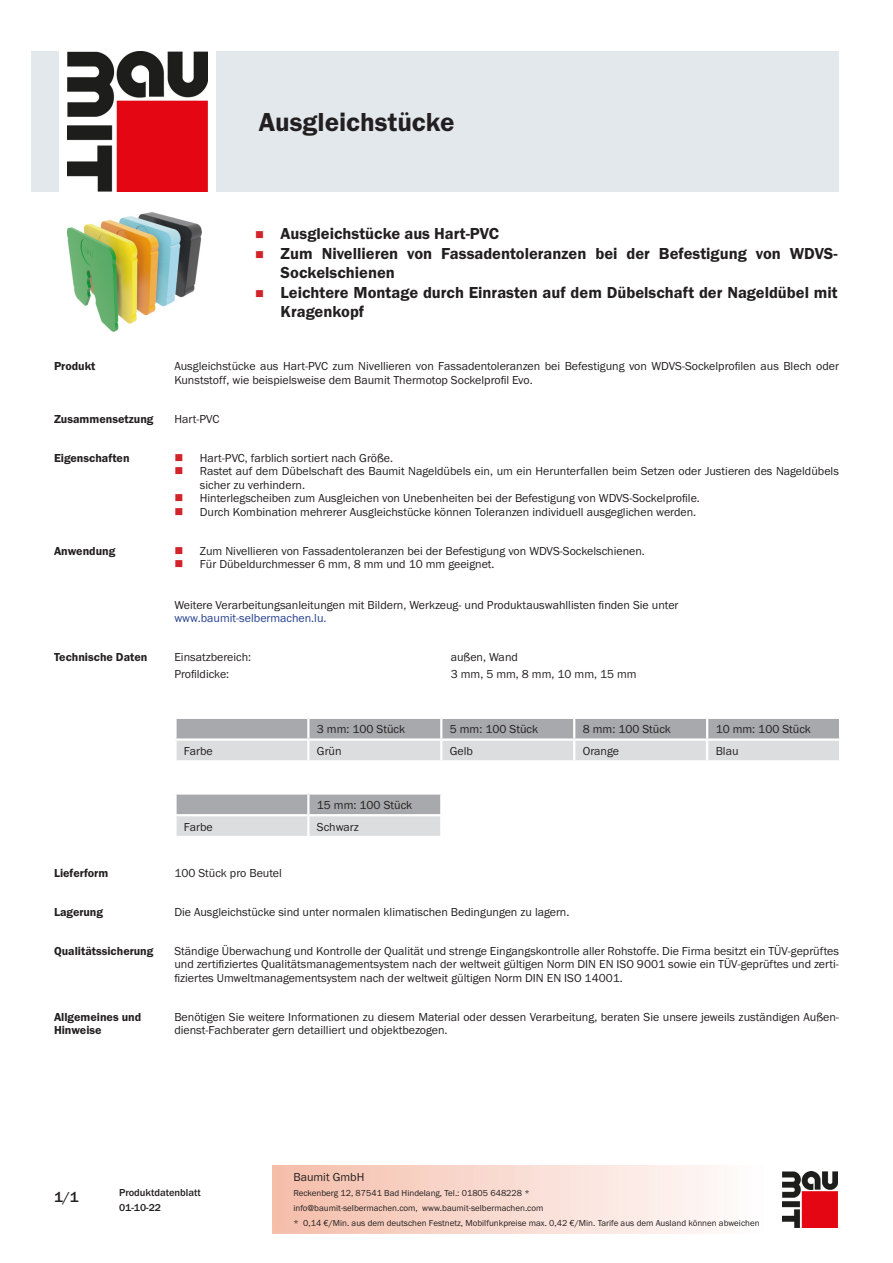
<style>
.page{position:relative;width:893px;height:1263px;background:#fff}
.page>*{position:absolute;margin:0;border:0;box-sizing:border-box;transform-origin:0 0}
.PDS_Produktname{font:27px "BM Franklin Gothic URW Dem";color:#231f20}
.t1{font:16.5px/19.5px "BM Franklin Gothic URW Dem";color:#231f20}
.t2{font:500 15px "BM Franklin Gothic URW";color:#231f20}
.PDS_Standard{font:12px/13.5px "BM Franklin Gothic URW Boo";color:#231f20}
.PDS_Standard_linksbü{font:12px "BM Franklin Gothic URW Boo";color:#231f20}
.PDS_Header{font:12px/13.5px "BM Franklin Gothic URW Dem";color:#231f20}
.PDS_Standard-2{font:12px "BM Franklin Gothic URW Boo";color:#253f8e}
.t3{font:500 10.5px/15px "BM Franklin Gothic URW";color:#231f20}
.t4{font:9px/15px "BM Franklin Gothic URW Boo";color:#231f20}
</style>
<div class="page">
<img style="left:782px;top:1171px;width:56px;height:56px">
<div style="left:32px;top:51px;width:27px;height:140px;background:#e2e8eb"></div>
<img style="left:68px;top:51px;width:139px;height:140px">
<div style="left:216px;top:51px;width:623px;height:140px;background:#e2e8eb"></div>
<img style="left:68px;top:213px;width:133px;height:119px">
<svg style="left:175px;top:718px;width:665px;height:43px;background:#cacbcd"></svg>
<hr style="left:707px;top:760px;width:134px;height:2px;background:#fff">
<svg style="left:175px;top:793px;width:266px;height:43px;background:#c5c6c9"></svg>
<hr style="left:174px;top:814px;width:134px;height:2px;background:#fff">
<hr style="left:174px;top:816px;width:3px;height:20px;background:#fff">
<hr style="left:308px;top:814px;width:134px;height:2px;background:#fff">
<hr style="left:307px;top:816px;width:2px;height:20px;background:#fff">
<hr style="left:440px;top:816px;width:2px;height:20px;background:#fff">
<p class="PDS_Produktname" style="left:259px;top:106px;width:197px">Ausgleichstücke</p>
<p class="t1" style="left:281px;top:224px;width:220px">Ausgleichstücke aus Hart-PVC</p>
<p class="t1" style="left:281px;top:244px;width:559px">Zum Nivellieren von Fassadentoleranzen bei der Befestigung von WDVS-<br>Sockelschienen</p>
<p class="t1" style="left:281px;top:283px;width:559px">Leichtere Montage durch Einrasten auf dem Dübelschaft der Nageldübel mit<br>Kragenkopf</p>
<p class="PDS_Header" style="left:54px;top:360px;width:43px">Produkt</p>
<p class="PDS_Standard" style="left:174px;top:360px;width:666px">Ausgleichstücke aus Hart-PVC zum Nivellieren von Fassadentoleranzen bei Befestigung von WDVS-Sockelprofilen aus Blech oder<br>Kunststoff, wie beispielsweise dem Baumit Thermotop Sockelprofil Evo.</p>
<p class="PDS_Header" style="left:54px;top:412px;width:101px">Zusammensetzung</p>
<p class="PDS_Standard" style="left:174px;top:412px;width:46px">Hart-PVC</p>
<p class="PDS_Header" style="left:54px;top:451px;width:77px">Eigenschaften</p>
<p class="PDS_Standard" style="left:200px;top:451px;width:195px">Hart-PVC, farblich sortiert nach Größe.</p>
<p class="PDS_Standard" style="left:200px;top:465px;width:641px">Rastet auf dem Dübelschaft des Baumit Nageldübels ein, um ein Herunterfallen beim Setzen oder Justieren des Nageldübels sicher zu verhindern.</p>
<p class="PDS_Standard" style="left:200px;top:492px;width:502px">Hinterlegscheiben zum Ausgleichen von Unebenheiten bei der Befestigung von WDVS-Sockelprofile.</p>
<p class="PDS_Standard" style="left:200px;top:505px;width:498px">Durch Kombination mehrerer Ausgleichstücke können Toleranzen individuell ausgeglichen werden.</p>
<p class="PDS_Header" style="left:54px;top:544px;width:63px">Anwendung</p>
<p class="PDS_Standard" style="left:200px;top:544px;width:447px">Zum Nivellieren von Fassadentoleranzen bei der Befestigung von WDVS-Sockelschienen.</p>
<p class="PDS_Standard" style="left:200px;top:557px;width:296px">Für Dübeldurchmesser 6 mm, 8 mm und 10 mm geeignet.</p>
<p class="PDS_Standard" style="left:174px;top:598px;width:506px">Weitere Verarbeitungsanleitungen mit Bildern, Werkzeug- und Produktauswahllisten finden Sie unter</p>
<p class="PDS_Standard-2" style="left:174px;top:611px;width:154px">www.baumit-selbermachen.lu.</p>
<p class="PDS_Header" style="left:54px;top:650px;width:95px">Technische Daten</p>
<p class="PDS_Standard_linksbü" style="left:174px;top:649px;width:78px">Einsatzbereich:</p>
<p class="PDS_Standard_linksbü" style="left:451px;top:649px;width:69px">außen, Wand</p>
<p class="PDS_Standard_linksbü" style="left:174px;top:667px;width:56px">Profildicke:</p>
<p class="PDS_Standard_linksbü" style="left:451px;top:667px;width:187px">3 mm, 5 mm, 8 mm, 10 mm, 15 mm</p>
<p class="PDS_Standard_linksbü" style="left:317px;top:722px;width:90px">3 mm: 100 Stück</p>
<p class="PDS_Standard_linksbü" style="left:450px;top:722px;width:90px">5 mm: 100 Stück</p>
<p class="PDS_Standard_linksbü" style="left:583px;top:722px;width:90px">8 mm: 100 Stück</p>
<p class="PDS_Standard_linksbü" style="left:716px;top:722px;width:97px">10 mm: 100 Stück</p>
<p class="PDS_Standard_linksbü" style="left:184px;top:743px;width:30px">Farbe</p>
<p class="PDS_Standard_linksbü" style="left:317px;top:743px;width:26px">Grün</p>
<p class="PDS_Standard_linksbü" style="left:450px;top:743px;width:25px">Gelb</p>
<p class="PDS_Standard_linksbü" style="left:583px;top:743px;width:38px">Orange</p>
<p class="PDS_Standard_linksbü" style="left:716px;top:743px;width:24px">Blau</p>
<p class="PDS_Standard_linksbü" style="left:317px;top:797px;width:97px">15 mm: 100 Stück</p>
<p class="PDS_Standard_linksbü" style="left:184px;top:819px;width:30px">Farbe</p>
<p class="PDS_Standard_linksbü" style="left:317px;top:819px;width:44px">Schwarz</p>
<p class="PDS_Header" style="left:54px;top:866px;width:56px">Lieferform</p>
<p class="PDS_Standard" style="left:174px;top:866px;width:109px">100 Stück pro Beutel</p>
<p class="PDS_Header" style="left:54px;top:905px;width:51px">Lagerung</p>
<p class="PDS_Standard" style="left:174px;top:905px;width:397px">Die Ausgleichstücke sind unter normalen klimatischen Bedingungen zu lagern.</p>
<p class="PDS_Header" style="left:54px;top:944px;width:101px">Qualitätssicherung</p>
<p class="PDS_Standard" style="left:174px;top:944px;width:666px;text-align:justify">Ständige Überwachung und Kontrolle der Qualität und strenge Eingangskontrolle aller Rohstoffe. Die Firma besitzt ein TÜV-geprüftes und zertifiziertes Qualitätsmanagementsystem nach der weltweit gültigen Norm DIN EN ISO 9001 sowie ein TÜV-geprüftes und zerti&shy;fiziertes Umweltmanagementsystem nach der weltweit gültigen Norm DIN EN ISO 14001.</p>
<p class="PDS_Header" style="left:54px;top:1010px;width:89px">Allgemeines und<br>Hinweise</p>
<p class="PDS_Standard" style="left:174px;top:1010px;width:666px">Benötigen Sie weitere Informationen zu diesem Material oder dessen Verarbeitung, beraten Sie unsere jeweils zuständigen Außen&shy;dienst-Fachberater gern detailliert und objektbezogen.</p>
<p class="t2" style="left:54px;top:1188px;width:26px">1/1</p>
<p class="t3" style="left:119px;top:1185px;width:83px">Produktdatenblatt<br>01-10-22</p>
<p class="PDS_Standard" style="left:293px;top:1170px;width:73px">Baumit GmbH</p>
<p class="t4" style="left:293px;top:1186px;width:468px">Reckenberg 12, 87541 Bad Hindelang, Tel.: 01805 648228 *<br>info@baumit-selbermachen.com, www.baumit-selbermachen.com<br>* 0,14 €/Min. aus dem deutschen Festnetz, Mobilfunkpreise max. 0,42 €/Min. Tarife aus dem Ausland können abweichen</p>
</div>
